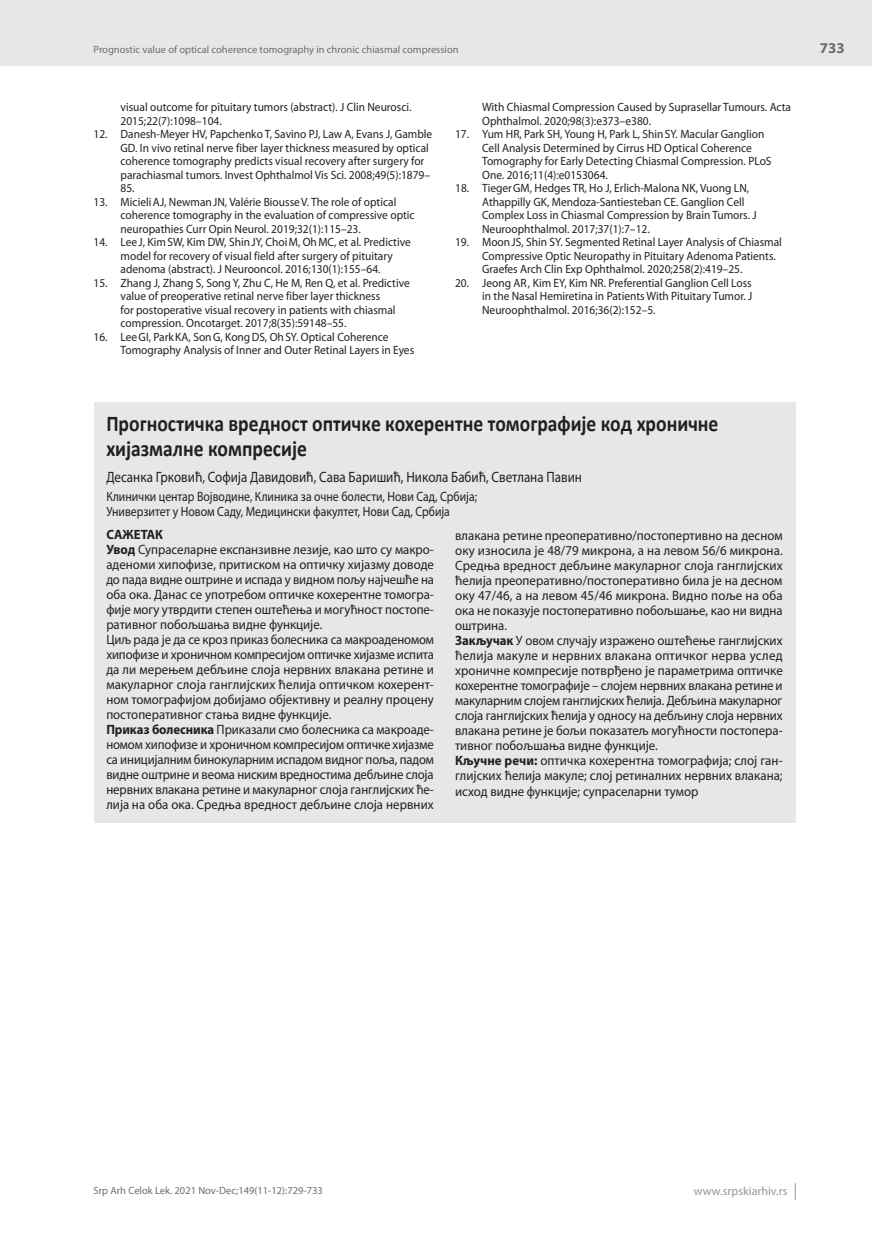
<style>
.page{position:relative;width:872px;height:1234px;background:#fff}
.page>*{position:absolute;margin:0;border:0;box-sizing:border-box;transform-origin:0 0}
.t1{font:700 22.5px/24px "Calibri";color:#231f20;scale:.87 1}
.t2{font:15px "Myriad Pro";color:#231f20;scale:.87 1}
.t3{font:700 15px "Myriad Pro";color:#6c6d70}
.t4{font:13.5px/15px "Myriad Pro";color:#231f20;scale:.95 1}
.t5{font:13.5px/15px "Myriad Pro";color:#231f20;scale:.87 1}
.t6{font:12px/13.5px "Myriad Pro";color:#231f20;scale:.95 1}
.t7{font:12px "Myriad Pro";color:#939598}
.t8{font:10.5px "Myriad Pro";color:#6c6d70}
.s1{font-weight:700}
</style>
<div class="page">
<div style="left:0;top:0;width:872px;height:66px;background:#e6e7e9"></div>
<svg style="left:795px;top:1183px;width:1px;height:16px"></svg>
<div style="left:94px;top:402px;width:701px;height:420px;background:#e6e7e9"></div>
<p class="t8" style="left:94px;top:43px;width:366px">Prognostic value of optical coherence tomography in chronic chiasmal compression</p>
<p class="t6" style="left:121px;top:100px;width:308px">visual outcome for pituitary tumors (abstract). J Clin Neurosci.<br>2015;22(7):1098–104.</p>
<p class="t6" style="left:121px;top:127px;width:329px;text-indent:-27px">12. Danesh-Meyer HV, Papchenko T, Savino PJ, Law A, Evans J, Gamble GD. In vivo retinal nerve fiber layer thickness measured by optical coherence tomography predicts visual recovery after surgery for parachiasmal tumors. Invest Ophthalmol Vis Sci. 2008;49(5):1879– 85.</p>
<p class="t6" style="left:121px;top:195px;width:311px;text-indent:-27px">13. MicieliAJ, NewmanJN, Valérie BiousseV. The role of optical coherence tomography in the evaluation of compressive optic neuropathies Curr Opin Neurol. 2019;32(1):115–23.</p>
<p class="t6" style="left:121px;top:235px;width:307px;text-indent:-27px">14. LeeJ, KimSW, Kim DW, ShinJY, ChoiM, OhMC, et al. Predictive model for recovery of visual field after surgery of pituitary adenoma (abstract). J Neurooncol. 2016;130(1):155–64.</p>
<p class="t6" style="left:121px;top:276px;width:306px;text-indent:-27px">15. Zhang J, Zhang S, Song Y, Zhu C, He M, Ren Q, et al. Predictive value of preoperative retinal nerve fiber layer thickness<br>for postoperative visual recovery in patients with chiasmal compression. Oncotarget. 2017;8(35):59148–55.</p>
<p class="t6" style="left:121px;top:330px;width:310px;text-indent:-27px">16. LeeGI, ParkKA, SonG, KongDS, OhSY. Optical Coherence<br>Tomography Analysis of Inner and Outer Retinal Layers in Eyes</p>
<p class="t6" style="left:482px;top:100px;width:327px">With Chiasmal Compression Caused by Suprasellar Tumours. Acta<br>Ophthalmol. 2020;98(3):e373–e380.</p>
<p class="t6" style="left:482px;top:127px;width:306px;text-indent:-27px">17. Yum HR, Park SH, Young H, Park L, ShinSY. Macular Ganglion Cell Analysis Determined by Cirrus HD Optical Coherence Tomography for Early Detecting Chiasmal Compression. PLoS One. 2016;11(4):e0153064.</p>
<p class="t6" style="left:482px;top:181px;width:290px;text-indent:-27px">18. TiegerGM, Hedges TR, Ho J, Erlich-Malona NK, Vuong LN, Athappilly GK, Mendoza-Santiesteban CE. Ganglion Cell Complex Loss in Chiasmal Compression by Brain Tumors. J Neuroophthalmol. 2017;37(1):7–12.</p>
<p class="t6" style="left:482px;top:235px;width:317px;text-indent:-27px">19. MoonJS, Shin SY. Segmented Retinal Layer Analysis of Chiasmal<br>Compressive Optic Neuropathy in Pituitary Adenoma Patients.<br>Graefes Arch Clin Exp Ophthalmol. 2020;258(2):419–25.</p>
<p class="t6" style="left:482px;top:276px;width:286px;text-align:justify;text-indent:-27px">20. Jeong AR, Kim EY, Kim NR. Preferential Ganglion Cell Loss in the Nasal Hemiretina in Patients With Pituitary Tumor. J Neuroophthalmol. 2016;36(2):152–5.</p>
<h1 class="t1" style="left:106px;top:411px;width:705px">Прогностичка вредност оптичке кохерентне томографије код хроничне хијазмалне компресије</h1>
<p class="t2" style="left:106px;top:467px;width:548px">Десанка Грковић, Софија Давидовић, Сава Баришић, Никола Бабић, Светлана Павин</p>
<p class="t5" style="left:106px;top:489px;width:428px">Клинички центар Војводине, Клиника за очне болести, Нови Сад, Србија;<br>Универзитет у Новом Саду, Медицински факултет, Нови Сад, Србија</p>
<p class="t4" style="left:106px;top:527px;width:346px"><span class="s1">САЖЕТАК<br>Увод</span> Супраселарне експанзивне лезије, као што су макро&shy;аденоми хипофизе, притиском на оптичку хијазму доводе до пада видне оштрине и испада у видном пољу најчешће на оба ока. Данас се употребом оптичке кохерентне томогра&shy;фије могу утврдити степен оштећења и могућност постопе&shy;ративног побољшања видне функције.<br>Циљ рада је да се кроз приказ болесника са макроаденомом хипофизе и хроничном компресијом оптичке хијазме испита да ли мерењем дебљине слоја нервних влакана ретине и макуларног слоjа ганглијских ћелија оптичком кохерент&shy;ном томографијом добијамо објективну и реалну процену постоперативног стања видне функције.<br><span class="s1">Приказ болесника</span> Приказали смо болесника са макроаде&shy;номом хипофизе и хроничном компресијом оптичке хијазме са иницијалним бинокуларним испадом видног поља, падом видне оштрине и веома ниским вредностима дебљине слоја нервних влакана ретине и макуларног слоjа ганглијских ће&shy;лија на оба ока. Средња вредност дебљине слоја нервних</p>
<p class="t4" style="left:455px;top:528px;width:346px">влакана ретине преоперативно/постопертивно на десном оку износила је 48/79 микрона, а на левом 56/6 микрона.<br>Средња вредност дебљине макуларног слоjа ганглијских ћелија преоперативно/постоперативно била је на десном оку 47/46, а на левом 45/46 микрона. Видно поље на оба ока не показује постоперативно побољшање, као ни видна оштрина.<br><span class="s1">Закључак</span> У овом случају изражено оштећење ганглијских ћелија макуле и нервних влакана оптичког нерва услед хроничне компресије потврђено је параметрима оптичке кохерентне томографије – слојем нервних влакана ретине и макуларним слоjем ганглијских ћелија. Дебљина макуларног слоjа ганглијских ћелија у односу на дебљину слоја нервних влакана ретине је бољи показатељ могућности постопера&shy;тивног побољшања видне функције.<br><span class="s1">Кључне речи:</span> оптичка кохерентна томографија; слој ган&shy;глијских ћелија макуле; слој ретиналних нервних влакана; исход видне функције; супраселарни тумор</p>
<p class="t3" style="left:820px;top:38px;width:26px">733</p>
<p class="t8" style="left:94px;top:1184px;width:231px">Srp Arh Celok Lek. 2021 Nov-Dec;149(11-12):729-733</p>
<p class="t7" style="left:694px;top:1183px;width:95px">www.srpskiarhiv.rs</p>
</div>
